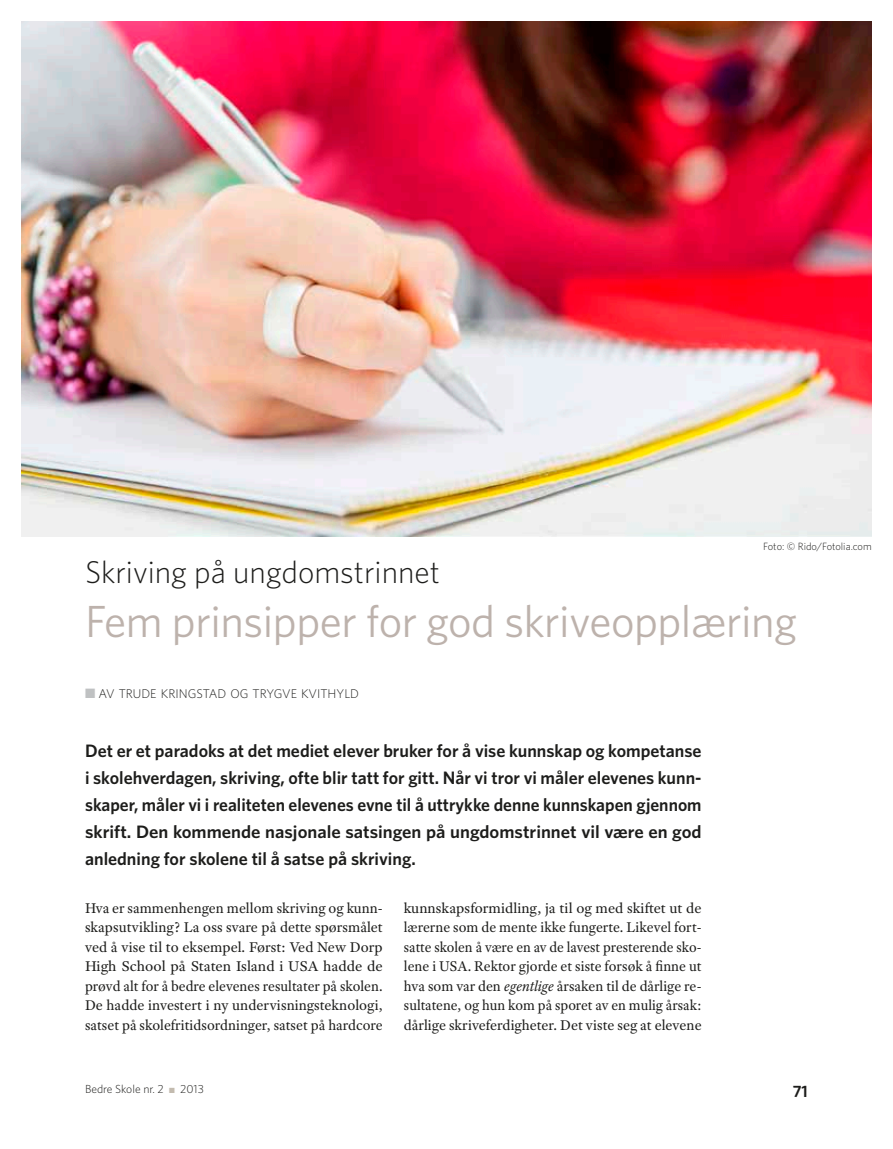
<style>
.page{position:relative;width:893px;height:1149px;background:#fff}
.page>*{position:absolute;margin:0;border:0;box-sizing:border-box;transform-origin:0 0}
.t1{font:45px "Whitney";letter-spacing:-.01em;color:#bdb2ac}
.t2{font:300 31.5px "Whitney";color:#1d1d1b}
.t3{font:600 18px/27px "Whitney";color:#1d1d1b;text-align:justify}
.t4{font:600 16.5px "Whitney";color:#1d1d1b}
.t5{font:15px/19.5px "Adobe Text Pro";color:#1d1d1b;text-align:justify}
.t6{font:300 12.6px "Whitney";color:#1d1d1b}
.t7{font:300 11.7px "Whitney";color:#1d1d1b}
.t8{font:300 10.5px "Whitney";color:#1d1d1b}
.s1{color:#bfc1c2}
.s2{font-style:italic}
.s3{color:#c3bbaf}
</style>
<div class="page">
<img style="left:21px;top:22px;width:851px;height:514px">
<p class="t8" style="left:763px;top:539px;width:110px">Foto: © Rido/Fotolia.com</p>
<h2 class="t2" style="left:85px;top:550px;width:356px">Skriving på ungdomstrinnet</h2>
<h1 class="t1" style="left:85px;top:591px;width:713px">Fem prinsipper for god skriveopplæring</h1>
<p class="t6" style="left:85px;top:684px;width:275px"><span class="s1">■</span> AV TRUDE KRINGSTAD OG TRYGVE KVITHYLD</p>
<p class="t3" style="left:85px;top:736px;width:618px">Det er et paradoks at det mediet elever bruker for å vise kunnskap og kompetanse i skolehverdagen, skriving, ofte blir tatt for gitt. Når vi tror vi måler elevenes kunn&shy;skaper, måler vi i realiteten elevenes evne til å uttrykke denne kunnskapen gjennom skrift. Den kommende nasjonale satsingen på ungdomstrinnet vil være en god anledning for skolene til å satse på skriving.</p>
<p class="t5" style="left:85px;top:897px;width:299px">Hva er sammenhengen mellom skriving og kunn&shy;skapsutvikling? La oss svare på dette spørsmålet ved å vise til to eksempel. Først: Ved New Dorp High School på Staten Island i USA hadde de prøvd alt for å bedre elevenes resultater på skolen.<br>De hadde investert i ny undervisningsteknologi, satset på skolefritidsordninger, satset på hardcore</p>
<p class="t5" style="left:404px;top:897px;width:299px">kunnskapsformidling, ja til og med skiftet ut de lærerne som de mente ikke fungerte. Likevel fort&shy;satte skolen å være en av de lavest presterende sko&shy;lene i USA. Rektor gjorde et siste forsøk å finne ut hva som var den <span class="s2">egentlige</span> årsaken til de dårlige re&shy;sultatene, og hun kom på sporet av en mulig årsak: dårlige skriveferdigheter. Det viste seg at elevene</p>
<p class="t7" style="left:85px;top:1080px;width:120px">Bedre Skole nr. 2 <span class="s3">■</span> 2013</p>
<p class="t4" style="left:793px;top:1079px;width:17px">71</p>
</div>
